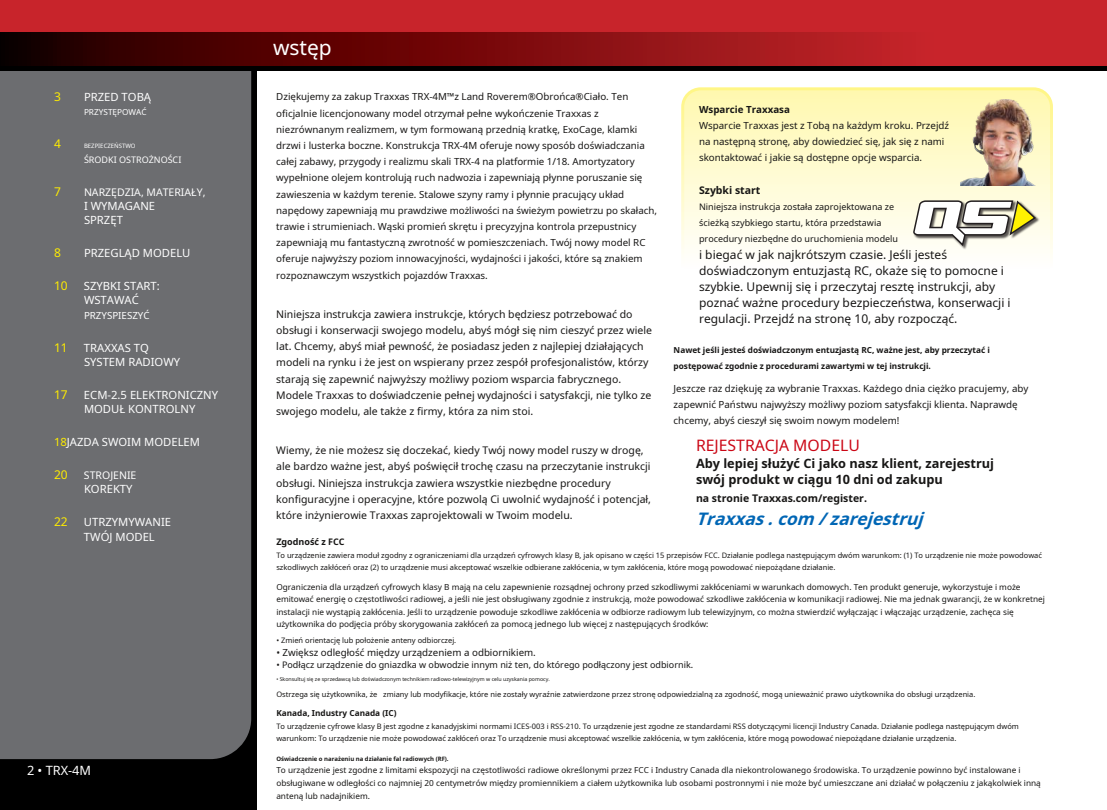
<style>
.page{position:relative;width:1107px;height:810px;background:#fff}
.page>*{position:absolute;margin:0;border:0;box-sizing:border-box;transform-origin:0 0}
.t1{font:21px "Noto Sans";color:#fff}
.t2{font:italic 700 17.25px "Noto Sans";color:#0066b5}
.t3{font:15.75px "Noto Sans";color:#cb0615}
.t4{font:700 12.75px/16.6px "Noto Sans";color:#171615}
.t5{font:12.75px "Noto Sans";color:#fff}
.t6{font:12px/16.2px "Noto Sans";color:#171615}
.t7{font:12px "Noto Sans";color:#ffed00}
.t8{font:11.25px/14.2px "Noto Sans";color:#fff}
.t9{font:10.5px/16.2px "Noto Sans";color:#171615}
.t10{font:700 10.5px "Noto Sans";color:#171615}
.t11{font:10.5px "Noto Sans";color:#fff}
.t12{font:9.75px/16.2px "Noto Sans";color:#171615}
.t13{font:700 9.75px "Noto Sans";color:#171615}
.t14{font:9.75px "Noto Sans";color:#fff}
.t15{font:9px/16.2px "Noto Sans";color:#171615}
.t16{font:9px "Noto Sans";color:#fff}
.t17{font:700 9px "Noto Sans";color:#171615}
.t18{font:8.25px/12.6px "Noto Sans";color:#171615}
.t19{font:700 8.25px/16.2px "Noto Sans";color:#171615}
.t20{font:8.25px "Noto Sans";color:#fff}
.t21{font:7.5px/12.6px "Noto Sans";color:#171615}
.t22{font:700 6px "Noto Sans";color:#171615}
.t23{font:6px "Noto Sans";color:#fff}
.t24{font:5.25px "Noto Sans";color:#171615}
.s1{font-weight:700}
.s2{color:#ffed00}
</style>
<div class="page">
<div style="left:0;top:13px;width:256px;height:797px;background:#000"></div>
<div style="left:0;top:71px;width:251px;height:688px;background:#6c6d70"></div>
<div style="left:0;top:0;width:1107px;height:70px;background:#000"></div>
<div style="left:0;top:0;width:1107px;height:51px;background:#c8242b"></div>
<svg style="left:0;top:32px;width:1107px;height:34px;background:#7f0f12"></svg>
<svg style="left:685px;top:91px;width:364px;height:156px;background:#fffacf"></svg>
<div style="left:681px;top:87px;width:372px;height:246px;border:3px solid #fff;border-radius:18px"></div>
<div style="left:913px;top:201px;width:127px;height:49px;background:#231f20;opacity:.75"></div>
<svg style="left:912px;top:199px;width:125px;height:49px"></svg>
<img style="left:961px;top:99px;width:75px;height:87px">
<h1 class="t1" style="left:273px;top:33px;width:60px">wstęp</h1>
<p class="t7" style="left:54px;top:88px;width:8px">3</p>
<p class="t8" style="left:84px;top:90px;width:69px">PRZED TOBĄ</p>
<p class="t20" style="left:84px;top:107px;width:64px">PRZYSTĘPOWAĆ</p>
<p class="t12" style="left:276px;top:89px;width:382px">Dziękujemy za zakup Traxxas TRX-4M<span class="s1">™</span>z Land Roverem®Obrońca®Ciało. Ten oficjalnie licencjonowany model otrzymał pełne wykończenie Traxxas z niezrównanym realizmem, w tym formowaną przednią kratkę, ExoCage, klamki drzwi i lusterka boczne. Konstrukcja TRX-4M oferuje nowy sposób doświadczania całej zabawy, przygody i realizmu skali TRX-4 na platformie 1/18. Amortyzatory wypełnione olejem kontrolują ruch nadwozia i zapewniają płynne poruszanie się zawieszenia w każdym terenie. Stalowe szyny ramy i płynnie pracujący układ napędowy zapewniają mu prawdziwe możliwości na świeżym powietrzu po skałach, trawie i strumieniach. Wąski promień skrętu i precyzyjna kontrola przepustnicy zapewniają mu fantastyczną zwrotność w pomieszczeniach. Twój nowy model RC oferuje najwyższy poziom innowacyjności, wydajności i jakości, które są znakiem rozpoznawczym wszystkich pojazdów Traxxas.</p>
<p class="t13" style="left:699px;top:102px;width:92px">Wsparcie Traxxasa</p>
<p class="t12" style="left:699px;top:117px;width:252px">Wsparcie Traxxas jest z Tobą na każdym kroku. Przejdź na następną stronę, aby dowiedzieć się, jak się z nami skontaktować i jakie są dostępne opcje wsparcia.</p>
<p class="t7" style="left:54px;top:136px;width:8px">4</p>
<p class="t23" style="left:84px;top:142px;width:53px">BEZPIECZEŃSTWO</p>
<p class="t16" style="left:84px;top:153px;width:99px">ŚRODKI OSTROŻNOŚCI</p>
<p class="t7" style="left:54px;top:183px;width:8px">7</p>
<p class="t11" style="left:84px;top:184px;width:123px">NARZĘDZIA, MATERIAŁY,</p>
<p class="t8" style="left:84px;top:198px;width:73px">I WYMAGANE<br>SPRZĘT</p>
<p class="t10" style="left:699px;top:182px;width:63px">Szybki start</p>
<p class="t15" style="left:699px;top:198px;width:201px">Niniejsza instrukcja została zaprojektowana ze ścieżką szybkiego startu, która przedstawia procedury niezbędne do uruchomienia modelu</p>
<p class="t6" style="left:699px;top:246px;width:313px">i biegać w jak najkrótszym czasie. Jeśli jesteś doświadczonym entuzjastą RC, okaże się to pomocne i szybkie. Upewnij się i przeczytaj resztę instrukcji, aby poznać ważne procedury bezpieczeństwa, konserwacji i regulacji. Przejdź na stronę 10, aby rozpocząć.</p>
<p class="t7" style="left:54px;top:244px;width:8px">8</p>
<p class="t8" style="left:84px;top:246px;width:108px">PRZEGLĄD MODELU</p>
<p class="t7" style="left:54px;top:277px;width:15px">10</p>
<p class="t8" style="left:84px;top:279px;width:77px">SZYBKI START:<br>WSTAWAĆ</p>
<p class="t14" style="left:84px;top:308px;width:67px">PRZYSPIESZYĆ</p>
<p class="t9" style="left:276px;top:306px;width:377px">Niniejsza instrukcja zawiera instrukcje, których będziesz potrzebować do obsługi i konserwacji swojego modelu, abyś mógł się nim cieszyć przez wiele lat. Chcemy, abyś miał pewność, że posiadasz jeden z najlepiej działających modeli na rynku i że jest on wspierany przez zespół profesjonalistów, którzy starają się zapewnić najwyższy możliwy poziom wsparcia fabrycznego.<br>Modele Traxxas to doświadczenie pełnej wydajności i satysfakcji, nie tylko ze swojego modelu, ale także z firmy, która za nim stoi.</p>
<p class="t7" style="left:54px;top:339px;width:15px">11</p>
<p class="t8" style="left:84px;top:340px;width:98px">TRAXXAS TQ<br>SYSTEM RADIOWY</p>
<p class="t19" style="left:674px;top:342px;width:318px">Nawet jeśli jesteś doświadczonym entuzjastą RC, ważne jest, aby przeczytać i postępować zgodnie z procedurami zawartymi w tej instrukcji.</p>
<p class="t12" style="left:674px;top:380px;width:356px">Jeszcze raz dziękuję za wybranie Traxxas. Każdego dnia ciężko pracujemy, aby zapewnić Państwu najwyższy możliwy poziom satysfakcji klienta. Naprawdę chcemy, abyś cieszył się swoim nowym modelem!</p>
<p class="t7" style="left:54px;top:386px;width:15px">17</p>
<p class="t8" style="left:84px;top:387px;width:136px">ECM-2.5 ELEKTRONICZNY<br>MODUŁ KONTROLNY</p>
<p class="t8" style="left:54px;top:435px;width:148px"><span class="s2">18</span>JAZDA SWOIM MODELEM</p>
<p class="t9" style="left:276px;top:442px;width:376px">Wiemy, że nie możesz się doczekać, kiedy Twój nowy model ruszy w drogę, ale bardzo ważne jest, abyś poświęcił trochę czasu na przeczytanie instrukcji obsługi. Niniejsza instrukcja zawiera wszystkie niezbędne procedury konfiguracyjne i operacyjne, które pozwolą Ci uwolnić wydajność i potencjał, które inżynierowie Traxxas zaprojektowali w Twoim modelu.</p>
<h3 class="t3" style="left:696px;top:434px;width:165px">REJESTRACJA MODELU</h3>
<h3 class="t4" style="left:696px;top:454px;width:300px">Aby lepiej służyć Ci jako nasz klient, zarejestruj swój produkt w ciągu 10 dni od zakupu</h3>
<p class="t7" style="left:54px;top:466px;width:15px">20</p>
<p class="t11" style="left:84px;top:468px;width:54px">STROJENIE</p>
<p class="t8" style="left:84px;top:482px;width:50px">KOREKTY</p>
<p class="t10" style="left:696px;top:491px;width:173px">na stronie Traxxas.com/register.</p>
<p class="t7" style="left:54px;top:514px;width:15px">22</p>
<p class="t8" style="left:84px;top:515px;width:89px">UTRZYMYWANIE<br>TWÓJ MODEL</p>
<h2 class="t2" style="left:696px;top:506px;width:230px">Traxxas.com /zarejestruj</h2>
<p class="t17" style="left:276px;top:535px;width:70px">Zgodność z FCC</p>
<p class="t21" style="left:276px;top:548px;width:767px">To urządzenie zawiera moduł zgodny z ograniczeniami dla urządzeń cyfrowych klasy B, jak opisano w części 15 przepisów FCC. Działanie podlega następującym dwóm warunkom: (1) To urządzenie nie może powodować szkodliwych zakłóceń oraz (2) to urządzenie musi akceptować wszelkie odbierane zakłócenia, w tym zakłócenia, które mogą powodować niepożądane działanie.</p>
<p class="t18" style="left:276px;top:580px;width:770px">Ograniczenia dla urządzeń cyfrowych klasy B mają na celu zapewnienie rozsądnej ochrony przed szkodliwymi zakłóceniami w warunkach domowych. Ten produkt generuje, wykorzystuje i może emitować energię o częstotliwości radiowej, a jeśli nie jest obsługiwany zgodnie z instrukcją, może powodować szkodliwe zakłócenia w komunikacji radiowej. Nie ma jednak gwarancji, że w konkretnej instalacji nie wystąpią zakłócenia. Jeśli to urządzenie powoduje szkodliwe zakłócenia w odbiorze radiowym lub telewizyjnym, co można stwierdzić wyłączając i włączając urządzenie, zachęca się użytkownika do podjęcia próby skorygowania zakłóceń za pomocą jednego lub więcej z następujących środków:</p>
<p class="t21" style="left:276px;top:634px;width:181px">• Zmień orientację lub położenie anteny odbiorczej.</p>
<p class="t12" style="left:276px;top:644px;width:261px">• Zwiększ odległość między urządzeniem a odbiornikiem.</p>
<p class="t15" style="left:276px;top:657px;width:418px">• Podłącz urządzenie do gniazdka w obwodzie innym niż ten, do którego podłączony jest odbiornik.</p>
<p class="t24" style="left:276px;top:675px;width:275px">• Skonsultuj się ze sprzedawcą lub doświadczonym technikiem radiowo-telewizyjnym w celu uzyskania pomocy.</p>
<p class="t21" style="left:276px;top:688px;width:701px">Ostrzega się użytkownika, że zmiany lub modyfikacje, które nie zostały wyraźnie zatwierdzone przez stronę odpowiedzialną za zgodność, mogą unieważnić prawo użytkownika do obsługi urządzenia.</p>
<p class="t19" style="left:276px;top:705px;width:122px">Kanada, Industry Canada (IC)</p>
<p class="t21" style="left:276px;top:720px;width:744px">To urządzenie cyfrowe klasy B jest zgodne z kanadyjskimi normami ICES-003 i RSS-210. To urządzenie jest zgodne ze standardami RSS dotyczącymi licencji Industry Canada. Działanie podlega następującym dwóm warunkom: To urządzenie nie może powodować zakłóceń oraz To urządzenie musi akceptować wszelkie zakłócenia, w tym zakłócenia, które mogą powodować niepożądane działanie urządzenia.</p>
<p class="t22" style="left:276px;top:754px;width:174px">Oświadczenie o narażeniu na działanie fal radiowych (RF).</p>
<p class="t18" style="left:276px;top:764px;width:766px">To urządzenie jest zgodne z limitami ekspozycji na częstotliwości radiowe określonymi przez FCC i Industry Canada dla niekontrolowanego środowiska. To urządzenie powinno być instalowane i obsługiwane w odległości co najmniej 20 centymetrów między promiennikiem a ciałem użytkownika lub osobami postronnymi i nie może być umieszczane ani działać w połączeniu z jakąkolwiek inną anteną lub nadajnikiem.</p>
<h3 class="t5" style="left:27px;top:761px;width:66px">2 • TRX-4M</h3>
</div>
